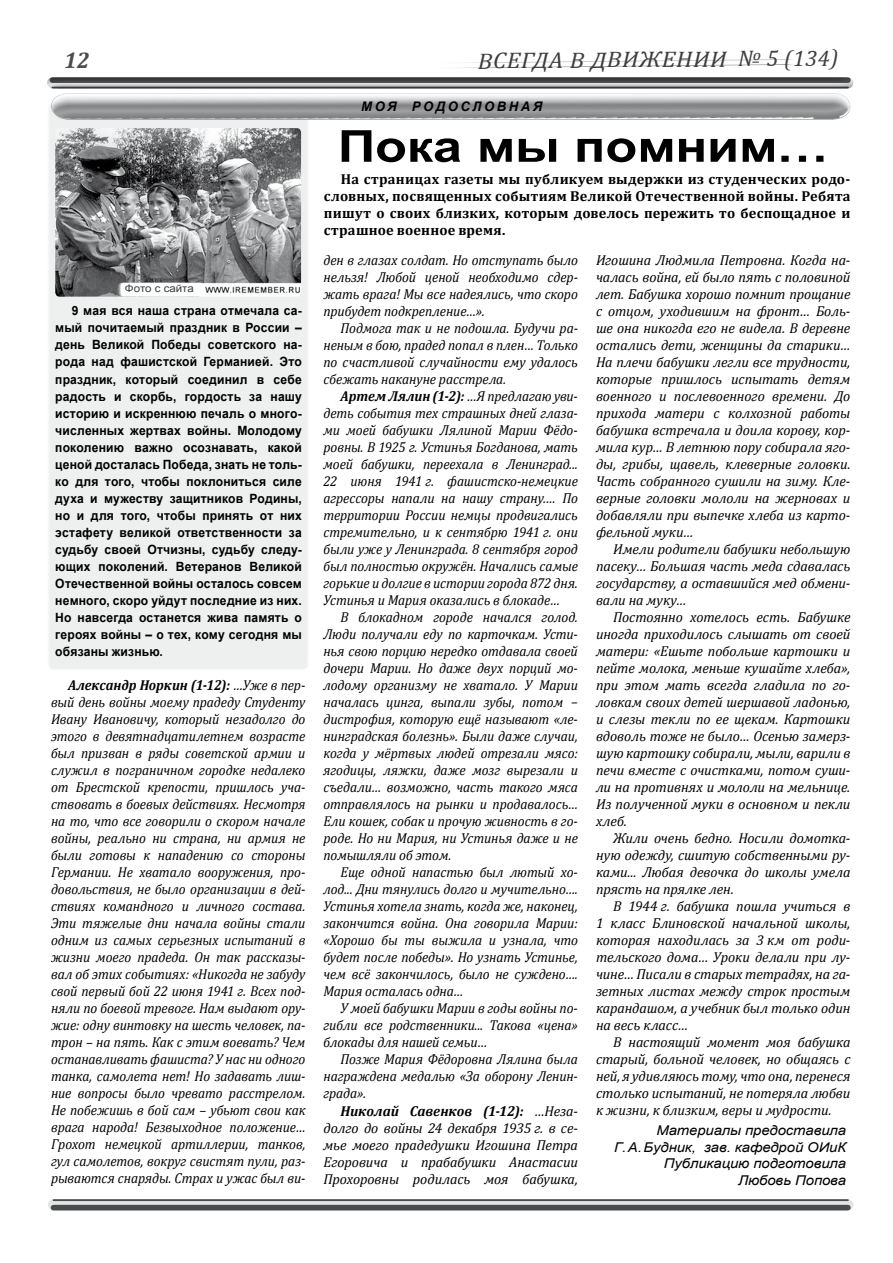
<style>
.page{position:relative;width:893px;height:1263px;background:#fff}
.page>*{position:absolute;margin:0;border:0;box-sizing:border-box;transform-origin:0 0}
.t1{font:700 44.1px "Arial";letter-spacing:-.005em;color:#000;scale:1.19 1}
.t2{font:italic 22.5px "Cambria";color:#3e3e40;scale:1.09 1}
.t3{font:italic 14.4px/17px "Cambria";letter-spacing:-.005em;color:#000;text-align:justify;scale:.94 1}
.t4{font:italic 14.4px/17px "Cambria";letter-spacing:-.005em;color:#000;text-align:justify}
.t5{font:700 14.4px/17px "Cambria";letter-spacing:.015em;color:#000;text-align:justify}
.t6{font:italic 13.5px/16.5px "Arial";letter-spacing:-.005em;color:#000;text-align:right;scale:1.1 1}
.t7{font:italic 700 13.2px "Arial";letter-spacing:.2em;color:#000}
.t8{font:700 12.75px/17px "Arial";letter-spacing:.015em;color:#000;text-align:justify;scale:.95 1}
.t9{font:10.5px "Arial";letter-spacing:-.005em;color:#3e3e40;scale:1.1 1}
.s1{font-weight:700}
</style>
<div class="page">
<svg style="left:53px;top:1201px;width:795px;height:4px;background:#d9dadb"></svg>
<hr style="left:53px;top:1199px;width:795px;height:2px;background:#4b4b4d">
<div style="left:53px;top:1205px;width:795px;height:5px;background:#4b4b4d"></div>
<div style="left:32px;top:57px;width:837px;height:51px;background:#000;opacity:.5"></div>
<svg style="left:418px;top:59px;width:379px;height:11px"></svg>
<div style="left:47px;top:102px;width:263px;height:569px;background:#eeefef;border-radius:9px"></div>
<div style="left:46px;top:101px;width:264px;height:571px;border:2px solid #fff;border-radius:9px"></div>
<div style="left:51px;top:91px;width:800px;height:30px;background:#000;opacity:.3"></div>
<img style="left:55px;top:128px;width:246px;height:169px">
<div style="left:117px;top:283px;width:86px;height:14px;background:#fff;border-radius:4px"></div>
<svg style="left:65px;top:57px;width:24px;height:11px"></svg>
<p class="t9" style="left:125px;top:282px;width:64px">Фото с сайта</p>
<p class="t8" style="left:55px;top:303px;width:261px;text-indent:16px">9 мая вся наша страна отмечала са&shy;мый почитаемый праздник в России – день Великой Победы советского на&shy;рода над фашистской Германией. Это праздник, который соединил в себе радость и скорбь, гордость за нашу историю и искреннюю печаль о много&shy;численных жертвах войны. Молодому поколению важно осознавать, какой ценой досталась Победа, знать не толь&shy;ко для того, чтобы поклониться силе духа и мужеству защитников Родины, но и для того, чтобы принять от них эстафету великой ответственности за судьбу своей Отчизны, судьбу следу&shy;ющих поколений. Ветеранов Великой Отечественной войны осталось совсем немного, скоро уйдут последние из них.<br>Но навсегда останется жива память о героях войны – о тех, кому сегодня мы обязаны жизнью.</p>
<p class="t3" style="left:51px;top:676px;width:272px;text-indent:17px"><span class="s1">Александр Норкин (1‑12):</span> …Уже в пер&shy;вый день войны моему прадеду Студенту Ивану Ивановичу, который незадолго до этого в девятнадцатилетнем возрасте был призван в ряды советской армии и служил в пограничном городке недалеко от Брестской крепости, пришлось уча&shy;ствовать в боевых действиях. Несмотря на то, что все говорили о скором начале войны, реально ни страна, ни армия не были готовы к нападению со стороны Германии. Не хватало вооружения, про&shy;довольствия, не было организации в дей&shy;ствиях командного и личного состава.<br>Эти тяжелые дни начала войны стали одним из самых серьезных испытаний в жизни моего прадеда. Он так рассказы&shy;вал об этих событиях: «Никогда не забуду свой первый бой 22 июня 1941 г. Всех под&shy;няли по боевой тревоге. Нам выдают ору&shy;жие: одну винтовку на шесть человек, па&shy;трон – на пять. Как с этим воевать? Чем останавливать фашиста? У нас ни одного танка, самолета нет! Но задавать лиш&shy;ние вопросы было чревато расстрелом.<br>Не побежишь в бой сам – убьют свои как врага народа! Безвыходное положение… Грохот немецкой артиллерии, танков, гул самолетов, вокруг свистят пули, раз&shy;рываются снаряды. Страх и ужас был ви-</p>
<h2 class="t2" style="left:477px;top:49px;width:332px;rotate:-1deg">ВСЕГДА В ДВИЖЕНИИ № 5 (134)</h2>
<p class="t7" style="left:361px;top:98px;width:183px">МОЯ РОДОСЛОВНАЯ</p>
<h1 class="t1" style="left:338px;top:117px;width:414px">Пока мы помним…</h1>
<p class="t5" style="left:324px;top:170px;width:528px;text-indent:17px">На страницах газеты мы публикуем выдержки из студенческих родо&shy;словных, посвященных событиям Великой Отечественной войны. Ребята пишут о своих близких, которым довелось пережить то беспощадное и страшное военное время.</p>
<p class="t3" style="left:323px;top:251px;width:272px">ден в глазах солдат. Но отступать было нельзя! Любой ценой необходимо сдер&shy;жать врага! Мы все надеялись, что скоро прибудет подкрепление…».</p>
<p class="t3" style="left:323px;top:319px;width:272px;text-indent:17px">Подмога так и не подошла. Будучи ра&shy;неным в бою, прадед попал в плен… Только по счастливой случайности ему удалось сбежать накануне расстрела.</p>
<p class="t3" style="left:323px;top:387px;width:272px;text-indent:17px"><span class="s1">Артем Лялин (1-2):</span> …Я предлагаю уви&shy;деть события тех страшных дней глаза&shy;ми моей бабушки Лялиной Марии Фёдо&shy;ровны. В 1925 г. Устинья Богданова, мать моей бабушки, переехала в Ленинград...<br>22 июня 1941 г. фашистско-немецкие агрессоры напали на нашу страну.… По территории России немцы продвигались стремительно, и к сентябрю 1941 г. они были уже у Ленинграда. 8 сентября город был полностью окружён. Начались самые горькие и долгие в истории города 872 дня.<br>Устинья и Мария оказались в блокаде…</p>
<p class="t3" style="left:323px;top:608px;width:272px;text-indent:17px">В блокадном городе начался голод.<br>Люди получали еду по карточкам. Усти&shy;нья свою порцию нередко отдавала своей дочери Марии. Но даже двух порций мо&shy;лодому организму не хватало. У Марии началась цинга, выпали зубы, потом − дистрофия, которую ещё называют «ле&shy;нинградская болезнь». Были даже случаи, когда у мёртвых людей отрезали мясо: ягодицы, ляжки, даже мозг вырезали и съедали… возможно, часть такого мяса отправлялось на рынки и продавалось… Ели кошек, собак и прочую живность в го&shy;роде. Но ни Мария, ни Устинья даже и не помышляли об этом.</p>
<p class="t3" style="left:323px;top:863px;width:272px;text-indent:17px">Еще одной напастью был лютый хо&shy;лод... Дни тянулись долго и мучительно….<br>Устинья хотела знать, когда же, наконец, закончится война. Она говорила Марии: «Хорошо бы ты выжила и узнала, что будет после победы». Но узнать Устинье, чем всё закончилось, было не суждено….<br>Мария осталась одна…</p>
<p class="t3" style="left:323px;top:999px;width:272px;text-indent:17px">У моей бабушки Марии в годы войны по&shy;гибли все родственники... Такова «цена» блокады для нашей семьи…</p>
<p class="t3" style="left:323px;top:1050px;width:272px;text-indent:17px">Позже Мария Фёдоровна Лялина была награждена медалью «За оборону Ленин&shy;града».</p>
<p class="t4" style="left:323px;top:1102px;width:256px;text-indent:17px"><span class="s1">Николай Савенков (1‑12):</span> …Неза&shy;долго до войны 24 декабря 1935 г. в се&shy;мье моего прадедушки Игошина Петра Егоровича и прабабушки Анастасии Прохоровны родилась моя бабушка,</p>
<p class="t4" style="left:596px;top:251px;width:256px">Игошина Людмила Петровна. Когда на&shy;чалась война, ей было пять с половиной лет. Бабушка хорошо помнит прощание с отцом, уходившим на фронт… Боль&shy;ше она никогда его не видела. В деревне остались дети, женщины да старики… На плечи бабушки легли все трудности, которые пришлось испытать детям военного и послевоенного времени. До прихода матери с колхозной работы бабушка встречала и доила корову, кор&shy;мила кур… В летнюю пору собирала яго&shy;ды, грибы, щавель, клеверные головки.<br>Часть собранного сушили на зиму. Кле&shy;верные головки мололи на жерновах и добавляли при выпечке хлеба из карто&shy;фельной муки…</p>
<p class="t4" style="left:596px;top:540px;width:256px;text-indent:17px">Имели родители бабушки небольшую пасеку… Большая часть меда сдавалась государству, а оставшийся мед обмени&shy;вали на муку…</p>
<p class="t4" style="left:596px;top:608px;width:256px;text-indent:17px">Постоянно хотелось есть. Бабушке иногда приходилось слышать от своей матери: «Ешьте побольше картошки и пейте молока, меньше кушайте хлеба», при этом мать всегда гладила по го&shy;ловкам своих детей шершавой ладонью, и слезы текли по ее щекам. Картошки вдоволь тоже не было… Осенью замерз&shy;шую картошку собирали, мыли, варили в печи вместе с очистками, потом суши&shy;ли на противнях и мололи на мельнице.<br>Из полученной муки в основном и пекли хлеб.</p>
<p class="t4" style="left:596px;top:829px;width:256px;text-indent:17px">Жили очень бедно. Носили домотка&shy;ную одежду, сшитую собственными ру&shy;ками... Любая девочка до школы умела прясть на прялке лен.</p>
<p class="t4" style="left:596px;top:897px;width:256px;text-indent:17px">В 1944 г. бабушка пошла учиться в 1 класс Блиновской начальной школы, которая находилась за 3 км от роди&shy;тельского дома… Уроки делали при лу&shy;чине… Писали в старых тетрадях, на га&shy;зетных листах между строк простым карандашом, а учебник был только один на весь класс…</p>
<p class="t4" style="left:596px;top:1033px;width:256px;text-indent:17px">В настоящий момент моя бабушка старый, больной человек, но общаясь с ней, я удивляюсь тому, что она, перенеся столько испытаний, не потеряла любви к жизни, к близким, веры и мудрости.</p>
<p class="t6" style="left:614px;top:1122px;width:212px">Материалы предоставила<br>Г.А.Будник, зав. кафедрой ОИиК<br>Публикацию подготовила<br>Любовь Попова</p>
</div>
